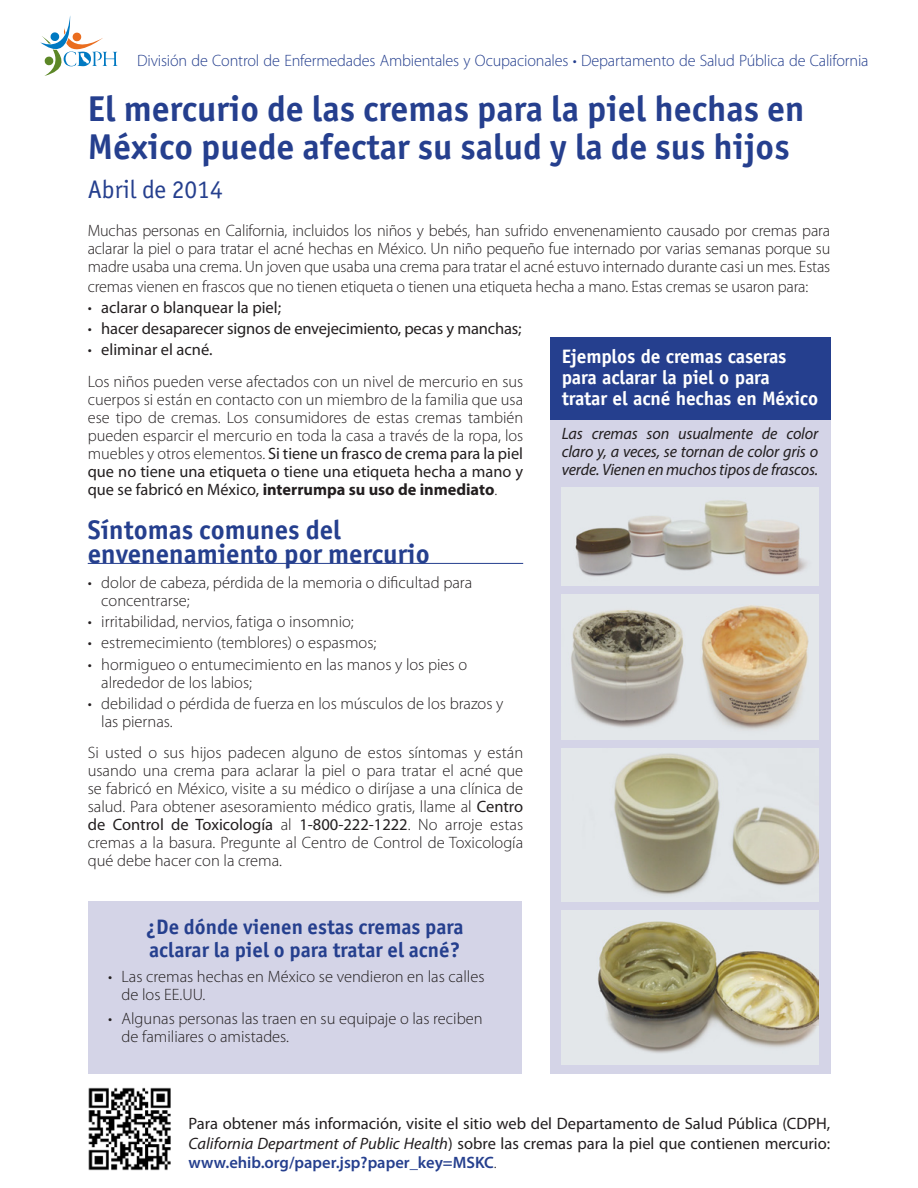
<style>
.page{position:relative;width:918px;height:1188px;background:#fff}
.page>*{position:absolute;margin:0;border:0;box-sizing:border-box;transform-origin:0 0}
.t1{font:700 36px/37.5px "Officina Sans";color:#253f8e}
.SubH_1b_2line{font:700 27px/24px "Officina Sans";color:#253f8e}
.t2{font:25.5px "Officina Sans";color:#253f8e}
.SideBar_Head{font:700 21px/22.5px "Officina Sans";color:#253f8e}
.BoxHead{font:700 19.5px/21px "Officina Sans";letter-spacing:-.01em;color:#fff}
.Bod1_SP{font:300 16.5px/18px "Myriad Pro";color:#231f20}
.BasicBod{font:16.5px/19.5px "Myriad Pro";color:#231f20;text-align:justify}
.ItalCaption{font:italic 16.5px/18px "Myriad Pro";letter-spacing:-.01em;color:#231f20;text-align:justify}
.DEODC_EHIB{font:300 16.5px "Myriad Pro";letter-spacing:-.01em;color:#253f8e}
.s1{font-weight:300}
.s2{font-weight:400}
.s3{font-weight:700}
.s4{font-style:italic}
.s5{font-weight:600;color:#253f8e}
</style>
<div class="page">
<div style="left:550px;top:385px;width:280px;height:689px;background:#d4d4e7"></div>
<hr style="left:88px;top:563px;width:435px;height:1px;background:#253f8e">
<svg style="left:40px;top:16px;width:78px;height:60px"></svg>
<div style="left:550px;top:337px;width:280px;height:83px;background:#253f8e"></div>
<img style="left:88px;top:1087px;width:83px;height:84px">
<div style="left:88px;top:902px;width:434px;height:172px;background:#d4d4e7"></div>
<img style="left:562px;top:911px;width:256px;height:153px">
<img style="left:562px;top:748px;width:256px;height:154px">
<img style="left:562px;top:488px;width:256px;height:97px">
<img style="left:562px;top:594px;width:256px;height:145px">
<p class="DEODC_EHIB" style="left:137px;top:51px;width:733px">División de Control de Enfermedades Ambientales y Ocupacionales • Departamento de Salud Pública de California</p>
<p class="t1" style="left:88px;top:90px;width:718px">El mercurio de las cremas para la piel hechas en<br>México puede afectar su salud y la de sus hijos</p>
<p class="t2" style="left:88px;top:174px;width:137px">Abril de 2014</p>
<p class="Bod1_SP" style="left:88px;top:222px;width:744px;text-align:justify">Muchas personas en California, incluidos los niños y bebés, han sufrido envenenamiento causado por cremas para aclarar la piel o para tratar el acné hechas en México. Un niño pequeño fue internado por varias semanas porque su madre usaba una crema. Un joven que usaba una crema para tratar el acné estuvo internado durante casi un mes. Estas</p>
<p class="Bod1_SP" style="left:88px;top:278px;width:722px">cremas vienen en frascos que no tienen etiqueta o tienen una etiqueta hecha a mano. Estas cremas se usaron para:</p>
<p class="BasicBod" style="left:88px;top:298px;width:195px"><span class="s1">•</span> aclarar o blanquear la piel;</p>
<p class="BasicBod" style="left:88px;top:319px;width:435px"><span class="s1">•</span> hacer desaparecer signos de envejecimiento, pecas y manchas;</p>
<p class="BasicBod" style="left:88px;top:341px;width:126px"><span class="s1">•</span> eliminar el acné.</p>
<p class="Bod1_SP" style="left:88px;top:373px;width:437px;text-align:justify">Los niños pueden verse afectados con un nivel de mercurio en sus cuerpos si están en contacto con un miembro de la familia que usa ese tipo de cremas. Los consumidores de estas cremas también pueden esparcir el mercurio en toda la casa a través de la ropa, los muebles y otros elementos. <span class="s2">Si tiene un frasco de crema para la piel que no tiene una etiqueta o tiene una etiqueta hecha a mano y que se fabricó en México,</span> <span class="s3">interrumpa su uso de inmediato</span>.</p>
<p class="SubH_1b_2line" style="left:88px;top:518px;width:344px">Síntomas comunes del envenenamiento por mercurio</p>
<p class="Bod1_SP" style="left:101px;top:574px;width:373px;text-indent:-14px">• dolor de cabeza, pérdida de la memoria o dificultad para concentrarse;</p>
<p class="Bod1_SP" style="left:88px;top:613px;width:268px">• irritabilidad, nervios, fatiga o insomnio;</p>
<p class="Bod1_SP" style="left:88px;top:634px;width:290px">• estremecimiento (temblores) o espasmos;</p>
<p class="Bod1_SP" style="left:101px;top:655px;width:367px;text-indent:-14px">• hormigueo o entumecimiento en las manos y los pies o alrededor de los labios;</p>
<p class="Bod1_SP" style="left:101px;top:695px;width:404px;text-indent:-14px">• debilidad o pérdida de fuerza en los músculos de los brazos y las piernas.</p>
<p class="Bod1_SP" style="left:88px;top:744px;width:437px;text-align:justify">Si usted o sus hijos padecen alguno de estos síntomas y están usando una crema para aclarar la piel o para tratar el acné que se fabricó en México, visite a su médico o diríjase a una clínica de salud. Para obtener asesoramiento médico gratis, llame al <span class="s2">Centro de Control de Toxicología</span> al <span class="s2">1-800-222-1222</span>. No arroje estas cremas a la basura. Pregunte al Centro de Control de Toxicología qué debe hacer con la crema.</p>
<p class="BoxHead" style="left:562px;top:345px;width:258px">Ejemplos de cremas caseras para aclarar la piel o para tratar el acné hechas en México</p>
<p class="ItalCaption" style="left:562px;top:424px;width:258px">Las cremas son usualmente de color claro y, a veces, se tornan de color gris o verde. Vienen en muchos tipos de frascos.</p>
<p class="SideBar_Head" style="left:146px;top:916px;width:319px">¿De dónde vienen estas cremas para aclarar la piel o para tratar el acné?</p>
<p class="Bod1_SP" style="left:122px;top:967px;width:365px;text-indent:-14px">• Las cremas hechas en México se vendieron en las calles de los EE.UU.</p>
<p class="Bod1_SP" style="left:122px;top:1010px;width:363px;text-indent:-14px">• Algunas personas las traen en su equipaje o las reciben de familiares o amistades.</p>
<p class="BasicBod" style="left:189px;top:1114px;width:643px">Para obtener más información, visite el sitio web del Departamento de Salud Pública (CDPH, <span class="s4">California Department of Public Health</span>) sobre las cremas para la piel que contienen mercurio: <span class="s5">www.ehib.org/paper.jsp?paper_key=MSKC</span><span class="s1">.</span></p>
</div>
